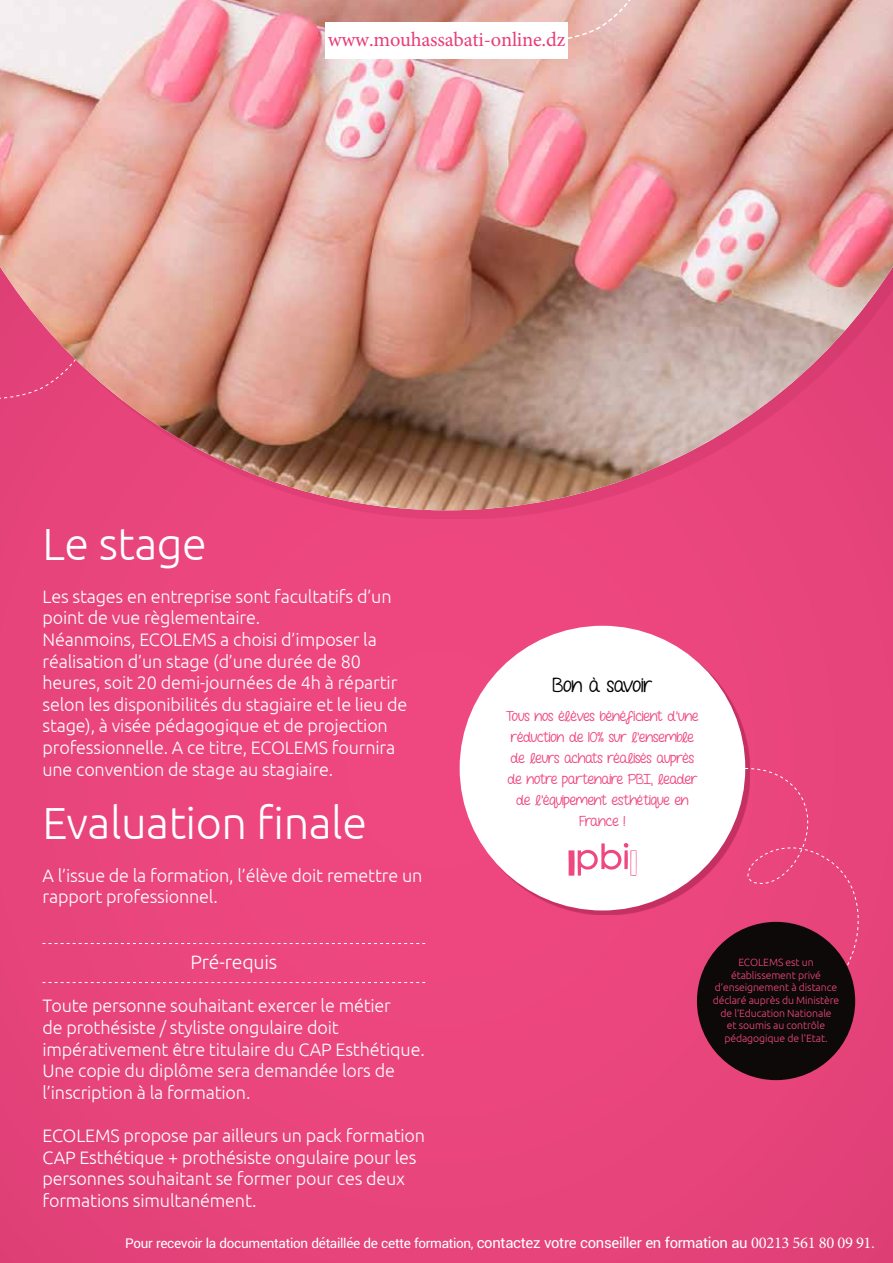
<style>
.page{position:relative;width:893px;height:1263px;background:#fff}
.page>*{position:absolute;margin:0;border:0;box-sizing:border-box;transform-origin:0 0}
.t1{font:300 45px "Ubuntu";letter-spacing:-.01em;color:#fff}
.t2{font:21px "Follow You Intothe World";letter-spacing:-.01em;color:#000}
.t3{font:20.4px "Minion Pro";letter-spacing:-.01em;color:#e83c79}
.t4{font:300 19.5px "Ubuntu";letter-spacing:-.01em;color:#fff}
.t5{font:300 18px/21.6px "Ubuntu";letter-spacing:-.01em;color:#fff}
.t6{font:15px/21px "Follow You Intothe World";letter-spacing:-.01em;color:#ef4780;text-align:center}
.t7{font:15px "Yantramanav";letter-spacing:-.02em;color:#fff}
.t8{font:300 10.5px/12.6px "Ubuntu";letter-spacing:-.01em;color:#ef4780;text-align:center}
.s1{font-size:16.5px}
.s2{font-family:"Minion Pro";font-size:16.5px}
</style>
<div class="page">
<div style="left:0;top:242px;width:893px;height:1021px;background:#ea457d"></div>
<svg style="left:43px;top:943px;width:382px;height:1px"></svg>
<svg style="left:43px;top:982px;width:382px;height:1px"></svg>
<img style="left:0;top:0;width:864px;height:510px">
<svg style="left:531px;top:0;width:108px;height:43px;background:#e8bdb7"></svg>
<div style="left:464px;top:630px;width:286px;height:285px;background:#9c1b45;opacity:.5"></div>
<div style="left:460px;top:626px;width:285px;height:284px;background:#fff;border-radius:50%"></div>
<svg style="left:671px;top:754px;width:188px;height:238px"></svg>
<div style="left:697px;top:922px;width:158px;height:158px;background:#0d0908;border-radius:50%"></div>
<svg style="left:864px;top:0;width:26px;height:353px;background:#d9888f"></svg>
<img style="left:890px;top:0;width:3px;height:358px">
<div style="left:568px;top:850px;width:7px;height:26px;background:#ef4780"></div>
<svg style="left:577px;top:843px;width:60px;height:33px"></svg>
<div style="left:325px;top:23px;width:243px;height:36px;background:#fff"></div>
<p class="t3" style="left:328px;top:26px;width:239px">www.mouhassabati-online.dz</p>
<h1 class="t1" style="left:43px;top:517px;width:166px">Le stage</h1>
<p class="t5" style="left:43px;top:585px;width:366px">Les stages en entreprise sont facultatifs d’un point de vue règlementaire.<br>Néanmoins, ECOLEMS a choisi d’imposer la réalisation d’un stage (d’une durée de 80 heures, soit 20 demi-journées de 4h à répartir selon les disponibilités du stagiaire et le lieu de stage), à visée pédagogique et de projection professionnelle. A ce titre, ECOLEMS fournira une convention de stage au stagiaire.</p>
<h1 class="t1" style="left:43px;top:795px;width:326px">Evaluation finale</h1>
<p class="t5" style="left:43px;top:864px;width:381px">A l’issue de la formation, l’élève doit remettre un rapport professionnel.</p>
<p class="t4" style="left:191px;top:951px;width:88px">Pré-requis</p>
<p class="t5" style="left:43px;top:995px;width:384px">Toute personne souhaitant exercer le métier<br>de prothésiste / styliste ongulaire doit impérativement être titulaire du CAP Esthétique.<br>Une copie du diplôme sera demandée lors de l’inscription à la formation.</p>
<p class="t5" style="left:43px;top:1124px;width:384px">ECOLEMS propose par ailleurs un pack formation CAP Esthétique + prothésiste ongulaire pour les personnes souhaitant se former pour ces deux formations simultanément.</p>
<p class="t2" style="left:552px;top:675px;width:101px">Bon à savoir</p>
<p class="t6" style="left:506px;top:706px;width:194px">Tous nos élèves bénéficient d’une réduction de 10% sur l’ensemble de leurs achats réalisés auprès de notre partenaire PBI, leader de l’équipement esthétique en<br>France !</p>
<p class="t8" style="left:713px;top:956px;width:128px">ECOLEMS est un établissement privé d’enseignement à distance déclaré auprès du Ministère de l’Education Nationale<br>et soumis au contrôle pédagogique de l’Etat.</p>
<p class="t7" style="left:125px;top:1233px;width:752px">Pour recevoir la documentation détaillée de cette formation, <span class="s1">contactez votre conseiller en formation au</span> <span class="s2">00213 561 80 09 91</span><span class="s1">.</span></p>
</div>
